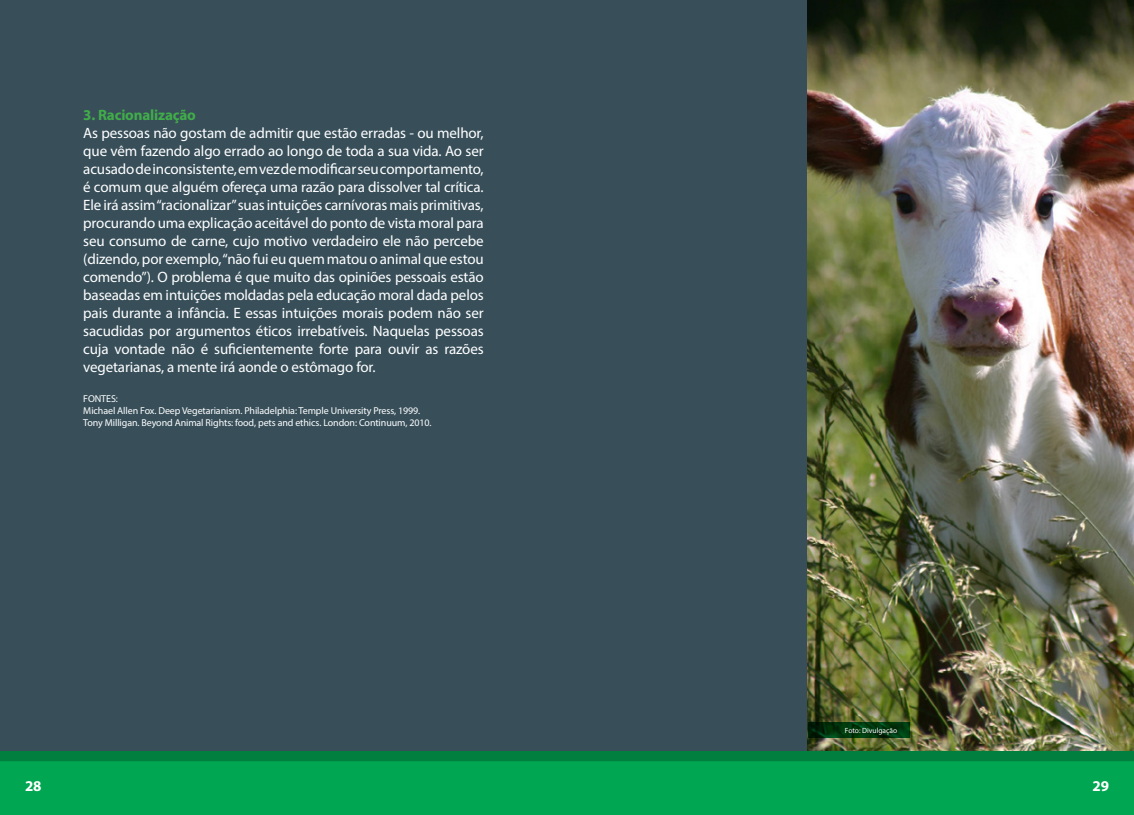
<style>
.page{position:relative;width:1134px;height:815px;background:#fff}
.page>*{position:absolute;margin:0;border:0;box-sizing:border-box;transform-origin:0 0}
.t1{font:15px/18px "Myriad Pro";letter-spacing:-.01em;color:#fff;text-align:justify}
.t2{font:700 15px "Myriad Pro";letter-spacing:-.01em;color:#41ad49}
.t3{font:700 15px "Myriad Pro";color:#fff}
.t4{font:10px/12px "Myriad Pro";letter-spacing:-.01em;color:#fff}
.t5{font:7.5px "Myriad Pro";color:#fff}
</style>
<div class="page">
<div style="left:0;top:0;width:567px;height:761px;background:#384f5a"></div>
<div style="left:0;top:751px;width:1134px;height:16px;background:#007f3e"></div>
<div style="left:0;top:761px;width:1134px;height:54px;background:#00a651"></div>
<div style="left:567px;top:0;width:241px;height:751px;background:#384f5a"></div>
<img style="left:808px;top:0;width:326px;height:751px">
<svg style="left:808px;top:722px;width:102px;height:16px;background:#00340d"></svg>
<p class="t2" style="left:83px;top:105px;width:114px">3. Racionalização</p>
<p class="t1" style="left:83px;top:124px;width:402px">As pessoas não gostam de admitir que estão erradas - ou melhor, que vêm fazendo algo errado ao longo de toda a sua vida. Ao ser acusado de inconsistente, em vez de modificar seu comportamento, é comum que alguém ofereça uma razão para dissolver tal crítica.<br>Ele irá assim “racionalizar” suas intuições carnívoras mais primitivas, procurando uma explicação aceitável do ponto de vista moral para seu consumo de carne, cujo motivo verdadeiro ele não percebe (dizendo, por exemplo, “não fui eu quem matou o animal que estou comendo”). O problema é que muito das opiniões pessoais estão baseadas em intuições moldadas pela educação moral dada pelos pais durante a infância. E essas intuições morais podem não ser sacudidas por argumentos éticos irrebatíveis. Naquelas pessoas cuja vontade não é suficientemente forte para ouvir as razões vegetarianas, a mente irá aonde o estômago for.</p>
<p class="t4" style="left:83px;top:392px;width:350px">FONTES:<br>Michael Allen Fox. Deep Vegetarianism. Philadelphia: Temple University Press, 1999.<br>Tony Milligan. Beyond Animal Rights: food, pets and ethics. London: Continuum, 2010.</p>
<p class="t5" style="left:845px;top:726px;width:54px">Foto: Divulgação</p>
<p class="t3" style="left:25px;top:776px;width:18px">28</p>
<p class="t3" style="left:1092px;top:776px;width:18px">29</p>
</div>
